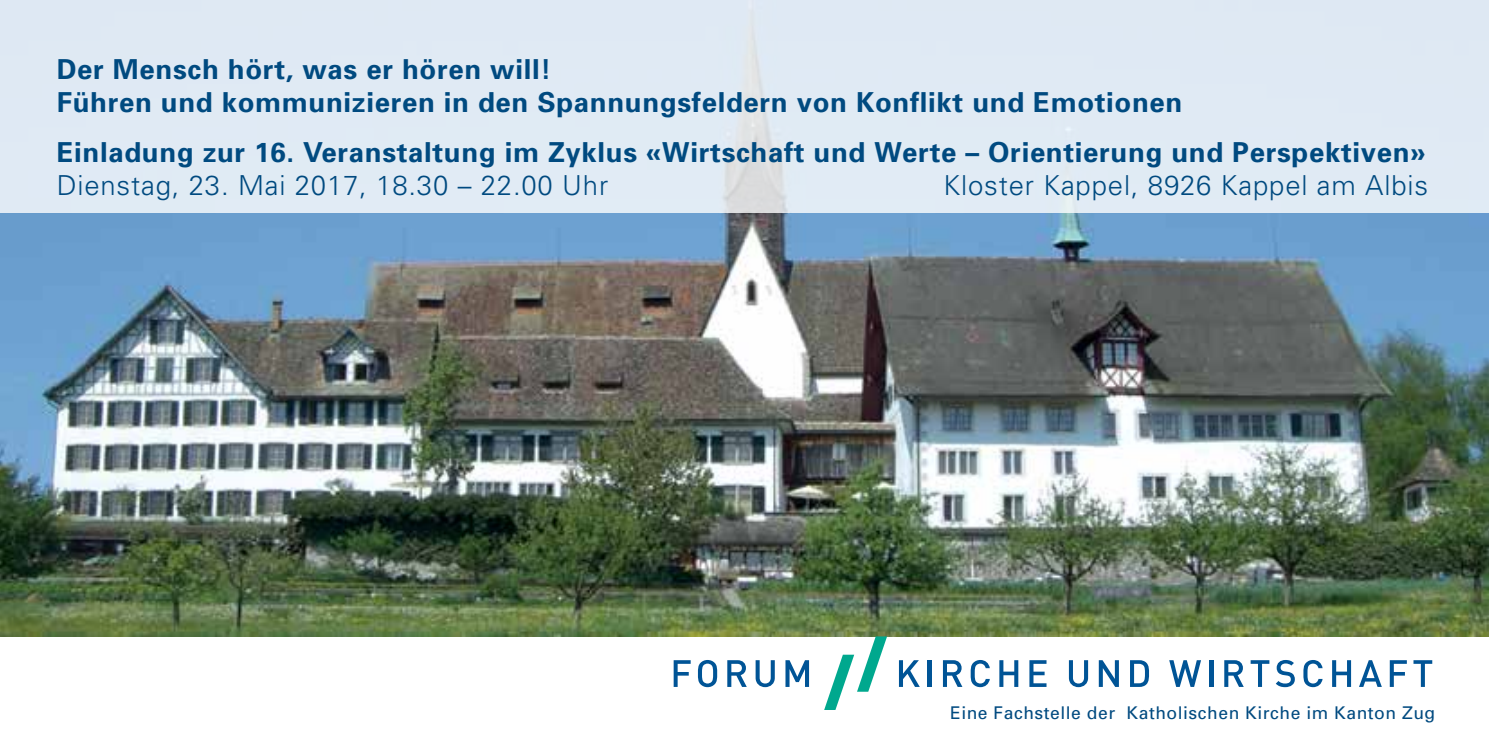
<style>
.page{position:relative;width:1489px;height:745px;background:#fff}
.page>*{position:absolute;margin:0;border:0;box-sizing:border-box;transform-origin:0 0}
.t1{font:700 27.5px/33px "Univers";letter-spacing:.025em;color:#004a80}
.t2{font:300 27.5px "Univers";letter-spacing:.03em;color:#004a80}
.t3{font:17.5px "Univers";letter-spacing:.03em;color:#004a80}
</style>
<div class="page">
<img style="left:0;top:213px;width:1488px;height:423px">
<div style="left:0;top:0;width:1488px;height:213px;background:#e0eaf4"></div>
<svg style="left:673px;top:660px;width:17px;height:26px"></svg>
<svg style="left:698px;top:660px;width:19px;height:26px"></svg>
<svg style="left:727px;top:660px;width:19px;height:26px"></svg>
<svg style="left:755px;top:660px;width:19px;height:26px"></svg>
<svg style="left:785px;top:660px;width:24px;height:26px"></svg>
<svg style="left:898px;top:660px;width:21px;height:26px"></svg>
<hr style="left:927px;top:659px;width:4px;height:27px;background:#005496">
<svg style="left:942px;top:660px;width:20px;height:26px"></svg>
<svg style="left:970px;top:660px;width:19px;height:26px"></svg>
<svg style="left:999px;top:660px;width:19px;height:26px"></svg>
<svg style="left:1029px;top:660px;width:17px;height:26px"></svg>
<svg style="left:1068px;top:660px;width:20px;height:26px"></svg>
<svg style="left:1098px;top:660px;width:20px;height:26px"></svg>
<svg style="left:1130px;top:660px;width:19px;height:26px"></svg>
<svg style="left:1169px;top:660px;width:31px;height:26px"></svg>
<div style="left:1208px;top:659px;width:5px;height:27px;background:#005496"></div>
<svg style="left:1224px;top:660px;width:19px;height:26px"></svg>
<svg style="left:1250px;top:660px;width:19px;height:26px"></svg>
<svg style="left:1275px;top:660px;width:19px;height:26px"></svg>
<svg style="left:1303px;top:660px;width:19px;height:26px"></svg>
<svg style="left:1332px;top:660px;width:18px;height:26px"></svg>
<svg style="left:1359px;top:660px;width:22px;height:26px"></svg>
<svg style="left:1389px;top:660px;width:17px;height:26px"></svg>
<svg style="left:1413px;top:660px;width:18px;height:26px"></svg>
<svg style="left:824px;top:636px;width:63px;height:73px"></svg>
<p class="t1" style="left:57px;top:52px;width:1127px">Der Mensch hört, was er hören will!<br>Führen und kommunizieren in den Spannungsfeldern von Konflikt und Emotionen</p>
<p class="t1" style="left:57px;top:135px;width:1370px">Einladung zur 16. Veranstaltung im Zyklus «Wirtschaft und Werte – Orientierung und Perspektiven»</p>
<p class="t2" style="left:57px;top:169px;width:553px">Dienstag, 23. Mai 2017, 18.30 – 22.00 Uhr</p>
<p class="t2" style="left:943px;top:169px;width:486px">Kloster Kappel, 8926 Kappel am Albis</p>
<p class="t3" style="left:950px;top:701px;width:486px">Eine Fachstelle der Katholischen Kirche im Kanton Zug</p>
</div>
